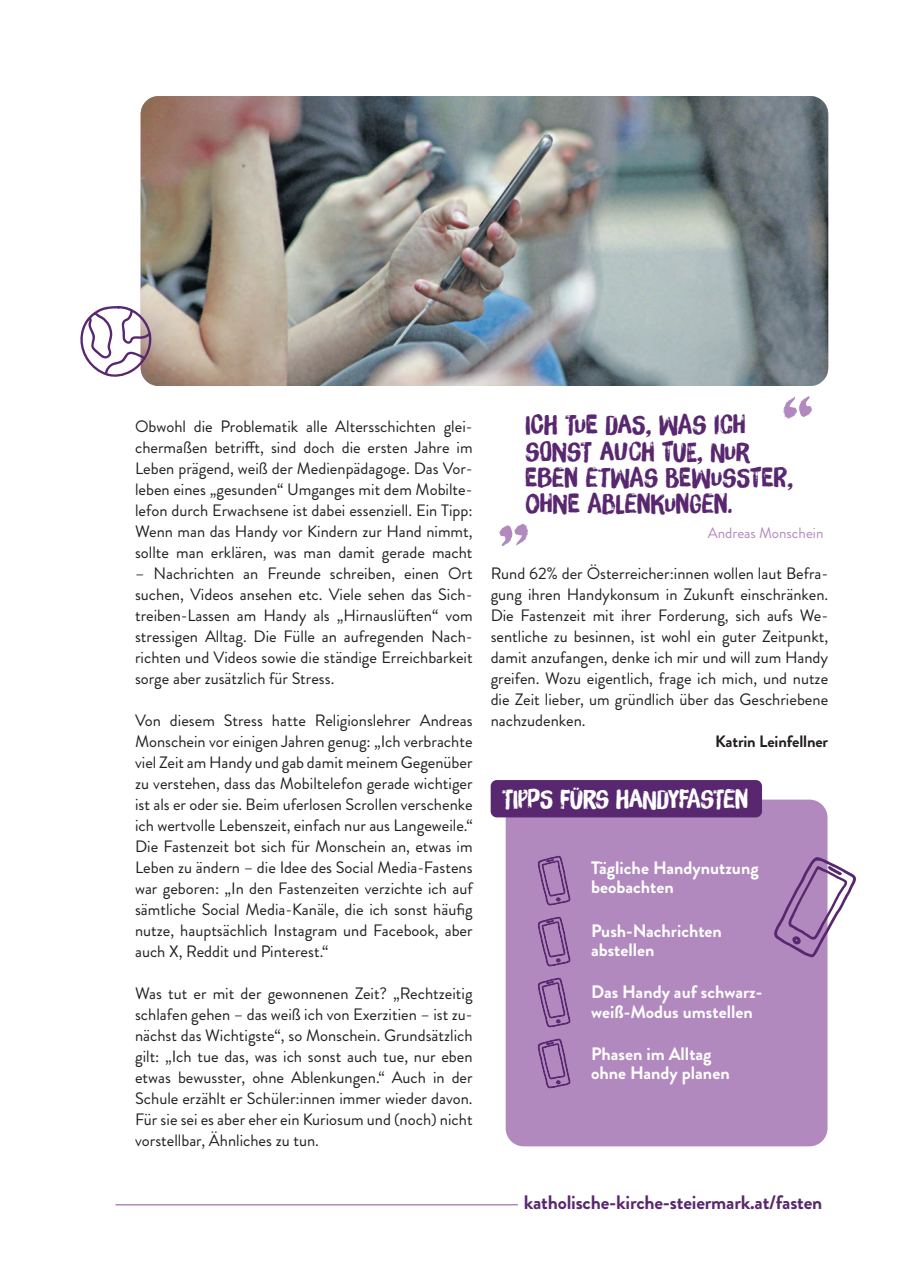
<style>
.page{position:relative;width:910px;height:1276px;background:#fff}
.page>*{position:absolute;margin:0;border:0;box-sizing:border-box;transform-origin:0 0}
.t1{font:73.5px "Brush Up";color:#b289be}
.t2{font:26.4px/26.4px "Brush Up";letter-spacing:.01em;color:#59276f}
.t3{font:25.5px "Brush Up";color:#fff}
.t4{font:700 19.5px "Brandon Grotesque";letter-spacing:-.01em;color:#59276f}
.t5{font:700 18px/19.5px "Brandon Grotesque";color:#fff}
.t6{font:16.5px/21px "Brandon Grotesque";color:#231f20;text-align:justify}
.t7{font:700 16.5px "Brandon Grotesque";letter-spacing:-.01em;color:#231f20}
.t8{font:15px "Brandon Grotesque";color:#b289be}
</style>
<div class="page">
<hr style="left:116px;top:1204px;width:402px;height:1px;background:#b289be">
<img style="left:141px;top:96px;width:687px;height:290px">
<div style="left:506px;top:799px;width:321px;height:347px;background:#b289be;border-radius:18px"></div>
<div style="left:491px;top:780px;width:271px;height:37px;background:#59276f;border-radius:6px"></div>
<svg style="left:538px;top:855px;width:33px;height:234px"></svg>
<svg style="left:774px;top:856px;width:82px;height:102px"></svg>
<svg style="left:80px;top:306px;width:73px;height:72px"></svg>
<p class="t6" style="left:135px;top:416px;width:339px">Obwohl die Problematik alle Altersschichten glei&shy;chermaßen betrifft, sind doch die ersten Jahre im Leben prägend, weiß der Medienpädagoge. Das Vor&shy;leben eines „gesunden“ Umganges mit dem Mobilte&shy;lefon durch Erwachsene ist dabei essenziell. Ein Tipp:<br>Wenn man das Handy vor Kindern zur Hand nimmt, sollte man erklären, was man damit gerade macht</p>
<p class="t6" style="left:135px;top:563px;width:339px">– Nachrichten an Freunde schreiben, einen Ort suchen, Videos ansehen etc. Viele sehen das Sich&shy;treiben-Lassen am Handy als „Hirnauslüften“ vom stressigen Alltag. Die Fülle an aufregenden Nach&shy;richten und Videos sowie die ständige Erreichbarkeit sorge aber zusätzlich für Stress.</p>
<p class="t6" style="left:135px;top:710px;width:339px">Von diesem Stress hatte Religionslehrer Andreas Monschein vor einigen Jahren genug: „Ich verbrachte viel Zeit am Handy und gab damit meinem Gegenüber zu verstehen, dass das Mobiltelefon gerade wichtiger ist als er oder sie. Beim uferlosen Scrollen verschenke ich wertvolle Lebenszeit, einfach nur aus Langeweile.“ Die Fastenzeit bot sich für Monschein an, etwas im Leben zu ändern – die Idee des Social Media-Fastens war geboren: „In den Fastenzeiten verzichte ich auf sämtliche Social Media-Kanäle, die ich sonst häufig nutze, hauptsächlich Instagram und Facebook, aber auch X, Reddit und Pinterest.“</p>
<p class="t6" style="left:135px;top:983px;width:339px">Was tut er mit der gewonnenen Zeit? „Rechtzeitig schlafen gehen – das weiß ich von Exerzitien – ist zu&shy;nächst das Wichtigste“, so Monschein. Grundsätzlich gilt: „Ich tue das, was ich sonst auch tue, nur eben etwas bewusster, ohne Ablenkungen.“ Auch in der Schule erzählt er Schüler:innen immer wieder davon.<br>Für sie sei es aber eher ein Kuriosum und (noch) nicht vorstellbar, Ähnliches zu tun.</p>
<h1 class="t1" style="left:813px;top:469px;width:32px;rotate:-180deg">„</h1>
<h2 class="t2" style="left:526px;top:411px;width:269px">ICH TUE DAS, WAS ICH<br>SONST AUCH TUE, NUR<br>EBEN ETWAS BEWUSSTER,<br>OHNE ABLENKUNGEN.</h2>
<h1 class="t1" style="left:498px;top:473px;width:32px">„</h1>
<p class="t8" style="left:708px;top:523px;width:117px">Andreas Monschein</p>
<p class="t6" style="left:491px;top:563px;width:339px">Rund 62% der Österreicher:innen wollen laut Befra&shy;gung ihren Handykonsum in Zukunft einschränken.<br>Die Fastenzeit mit ihrer Forderung, sich aufs We&shy;sentliche zu besinnen, ist wohl ein guter Zeitpunkt, damit anzufangen, denke ich mir und will zum Handy greifen. Wozu eigentlich, frage ich mich, und nutze die Zeit lieber, um gründlich über das Geschriebene nachzudenken.</p>
<p class="t7" style="left:715px;top:730px;width:114px">Katrin Leinfellner</p>
<h3 class="t3" style="left:502px;top:783px;width:248px">TIPPS FÜRS HANDYFASTEN</h3>
<p class="t5" style="left:591px;top:858px;width:169px">Tägliche Handynutzung beobachten</p>
<p class="t5" style="left:591px;top:921px;width:132px">Push-Nachrichten abstellen</p>
<p class="t5" style="left:591px;top:982px;width:173px">Das Handy auf schwarz&shy;weiß-Modus umstellen</p>
<p class="t5" style="left:591px;top:1044px;width:140px">Phasen im Alltag ohne Handy planen</p>
<p class="t4" style="left:524px;top:1189px;width:300px">katholische-kirche-steiermark.at/fasten</p>
</div>
